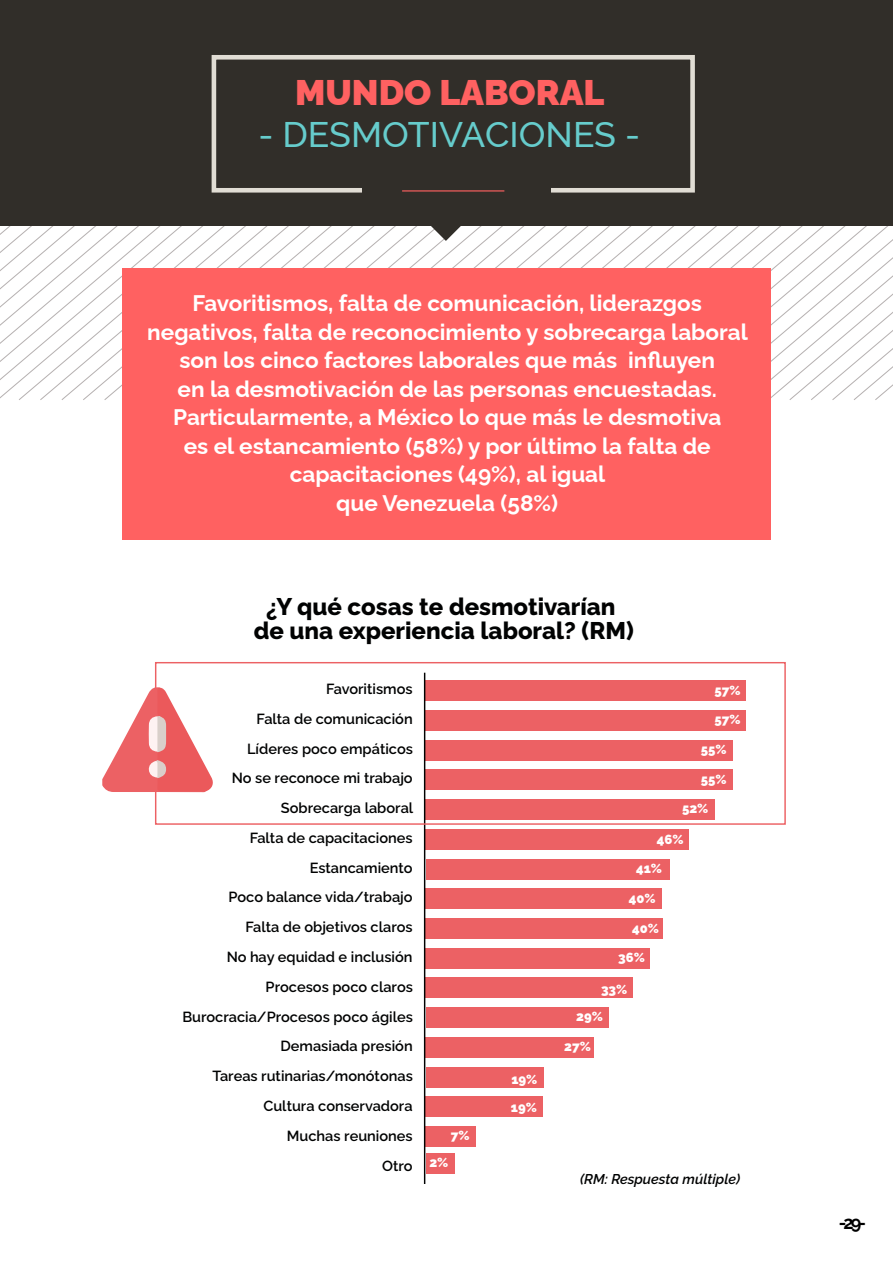
<style>
.page{position:relative;width:893px;height:1263px;background:#fff}
.page>*{position:absolute;margin:0;border:0;box-sizing:border-box;transform-origin:0 0}
.t1{font:500 35.55px "Raleway";color:#6cc}
.t2{font:900 35.55px "Raleway";color:#ff6161}
.t3{font:800 24px/24px "Raleway";color:#010202;text-align:center}
.t4{font:700 22.5px/28.5px "Raleway";color:#fff;text-align:center}
.t5{font:700 18px "Raleway";color:#000}
.t6{font:600 14.55px/29.8px "Raleway";color:#010202;text-align:right}
.t7{font:italic 600 14.1px "Raleway";color:#010202}
.t8{font:900 13.05px/26.8px "Raleway";color:#fff}
</style>
<div class="page">
<svg style="left:0;top:225px;width:893px;height:176px"></svg>
<div style="left:0;top:0;width:893px;height:225px;background:#312e29"></div>
<svg style="left:430px;top:225px;width:32px;height:16px"></svg>
<div style="left:212px;top:55px;width:483px;height:138px;border:5px solid #e1ddd4"></div>
<div style="left:362px;top:173px;width:188px;height:33px;background:#312e29"></div>
<hr style="left:402px;top:190px;width:102px;height:1px;background:#ff6161">
<div style="left:122px;top:268px;width:648px;height:272px;background:#ff6161"></div>
<div style="left:426px;top:680px;width:320px;height:21px;background:#ec6164"></div>
<div style="left:426px;top:740px;width:307px;height:21px;background:#ec6164"></div>
<div style="left:426px;top:799px;width:289px;height:21px;background:#ec6164"></div>
<div style="left:426px;top:829px;width:263px;height:21px;background:#ec6164"></div>
<div style="left:426px;top:859px;width:243px;height:20px;background:#ec6164"></div>
<div style="left:426px;top:888px;width:236px;height:21px;background:#ec6164"></div>
<div style="left:426px;top:918px;width:237px;height:21px;background:#ec6164"></div>
<div style="left:426px;top:948px;width:224px;height:21px;background:#ec6164"></div>
<div style="left:426px;top:977px;width:207px;height:21px;background:#ec6164"></div>
<div style="left:426px;top:1007px;width:182px;height:21px;background:#ec6164"></div>
<div style="left:426px;top:1037px;width:168px;height:21px;background:#ec6164"></div>
<div style="left:426px;top:1067px;width:117px;height:20px;background:#ec6164"></div>
<div style="left:426px;top:1096px;width:117px;height:21px;background:#ec6164"></div>
<div style="left:426px;top:1126px;width:50px;height:21px;background:#ec6164"></div>
<div style="left:426px;top:710px;width:320px;height:21px;background:#ec6164"></div>
<div style="left:426px;top:769px;width:307px;height:21px;background:#ec6164"></div>
<div style="left:426px;top:1153px;width:28px;height:21px;background:#ec6164"></div>
<hr style="left:424px;top:673px;width:1px;height:511px;background:#010202">
<div style="left:155px;top:662px;width:631px;height:163px;border:1px solid #ec6164"></div>
<svg style="left:102px;top:686px;width:111px;height:106px"></svg>
<h1 class="t2" style="left:295px;top:64px;width:311px">MUNDO LABORAL</h1>
<h1 class="t1" style="left:258px;top:114px;width:383px">- DESMOTIVACIONES -</h1>
<p class="t4" style="left:147px;top:286px;width:602px">Favoritismos, falta de comunicación, liderazgos negativos, falta de reconocimiento y sobrecarga laboral son los cinco factores laborales que más influyen<br>en la desmotivación de las personas encuestadas.<br>Particularmente, a México lo que más le desmotiva<br>es el estancamiento (58%) y por último la falta de capacitaciones (49%), al igual<br>que Venezuela (58%)</p>
<h2 class="t3" style="left:254px;top:592px;width:382px">¿Y qué cosas te desmotivarían de una experiencia laboral? (RM)</h2>
<p class="t6" style="left:182px;top:672px;width:232px">Favoritismos<br>Falta de comunicación<br>Líderes poco empáticos<br>No se reconoce mi trabajo<br>Sobrecarga laboral<br>Falta de capacitaciones<br>Estancamiento<br>Poco balance vida/trabajo<br>Falta de objetivos claros<br>No hay equidad e inclusión<br>Procesos poco claros<br>Burocracia/Procesos poco ágiles<br>Demasiada presión<br>Tareas rutinarias/monótonas<br>Cultura conservadora<br>Muchas reuniones<br>Otro</p>
<p class="t8" style="left:714px;top:675px;width:28px">57%</p>
<p class="t8" style="left:714px;top:705px;width:28px">57%</p>
<p class="t8" style="left:701px;top:735px;width:27px">55%</p>
<p class="t8" style="left:701px;top:764px;width:27px">55%</p>
<p class="t8" style="left:682px;top:793px;width:28px">52%</p>
<p class="t8" style="left:657px;top:824px;width:28px">46%</p>
<p class="t8" style="left:636px;top:854px;width:28px">41%</p>
<p class="t8" style="left:629px;top:884px;width:28px">40%</p>
<p class="t8" style="left:632px;top:913px;width:28px">40%</p>
<p class="t8" style="left:618px;top:942px;width:28px">36%</p>
<p class="t8" style="left:576px;top:974px;width:53px;text-indent:25px">33%<br>29%</p>
<p class="t8" style="left:564px;top:1031px;width:28px">27%</p>
<p class="t8" style="left:511px;top:1064px;width:28px;line-height:27.5px">19%<br>19%</p>
<p class="t8" style="left:451px;top:1120px;width:20px">7%</p>
<p class="t8" style="left:429px;top:1148px;width:21px">2%</p>
<p class="t7" style="left:580px;top:1168px;width:162px">(RM: Respuesta múltiple)</p>
<p class="t5" style="left:839px;top:1208px;width:28px">-29-</p>
</div>
